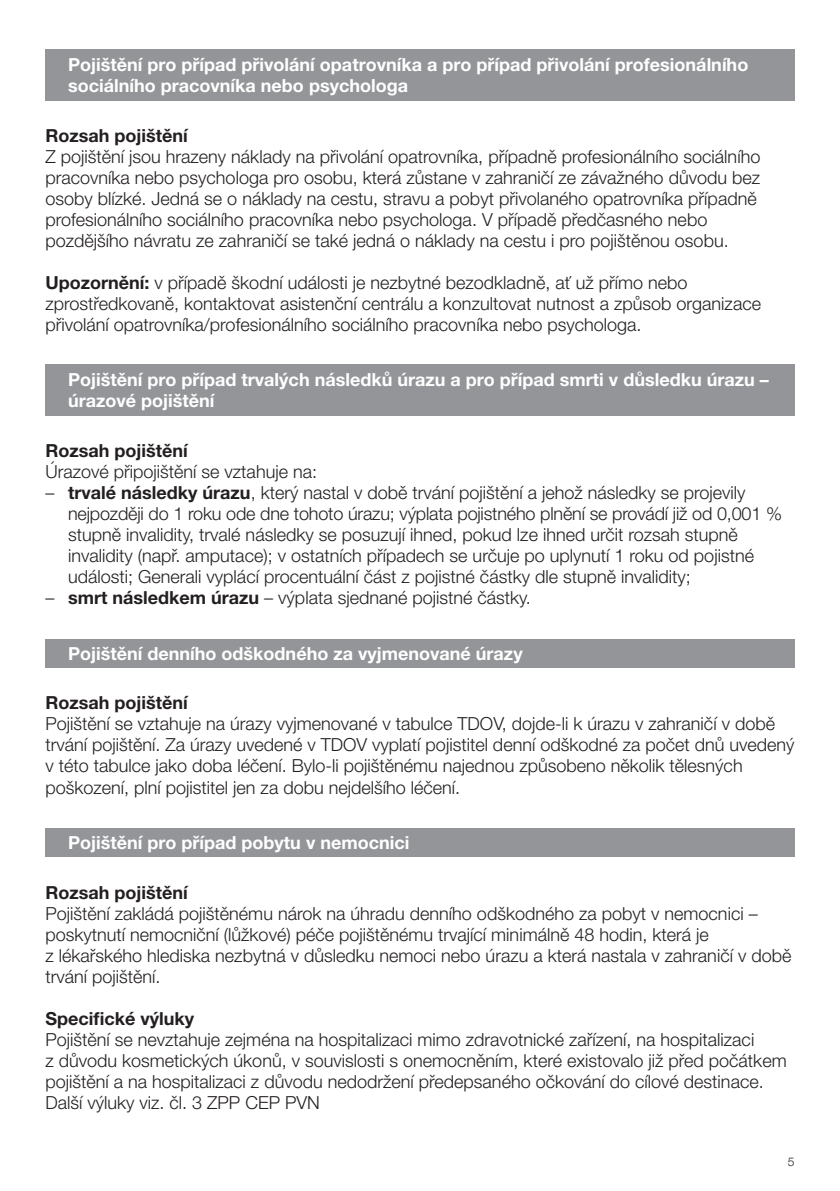
<style>
.page{position:relative;width:840px;height:1191px;background:#fff}
.page>*{position:absolute;margin:0;border:0;box-sizing:border-box;transform-origin:0 0}
.t1{font:300 18px/21px "Helvetica Neue LT Pro";color:#231f20}
.t2{font:700 18px/21px "Helvetica Neue LT Pro";color:#fff}
.t3{font:700 18px "Helvetica Neue LT Pro";color:#231f20}
.t4{font:300 12px "Helvetica Neue LT Pro";color:#231f20}
.s1{font-weight:700}
</style>
<div class="page">
<div style="left:45px;top:49px;width:749px;height:51px;background:#939598"></div>
<div style="left:45px;top:364px;width:749px;height:51px;background:#939598"></div>
<div style="left:45px;top:639px;width:749px;height:28px;background:#939598"></div>
<div style="left:45px;top:828px;width:749px;height:28px;background:#939598"></div>
<p class="t2" style="left:68px;top:53px;width:681px">Pojištění pro případ přivolání opatrovníka a pro případ přivolání profesionálního sociálního pracovníka nebo psychologa</p>
<p class="t3" style="left:45px;top:125px;width:144px">Rozsah pojištění</p>
<p class="t1" style="left:45px;top:146px;width:716px">Z pojištění jsou hrazeny náklady na přivolání opatrovníka, případně profesionálního sociálního pracovníka nebo psychologa pro osobu, která zůstane v zahraničí ze závažného důvodu bez osoby blízké. Jedná se o náklady na cestu, stravu a pobyt přivolaného opatrovníka případně profesionálního sociálního pracovníka nebo psychologa. V případě předčasného nebo pozdějšího návratu ze zahraničí se také jedná o náklady na cestu i pro pojištěnou osobu.</p>
<p class="t1" style="left:45px;top:272px;width:716px"><span class="s1">Upozornění:</span> v případě škodní události je nezbytné bezodkladně, ať už přímo nebo zprostředkovaně, kontaktovat asistenční centrálu a konzultovat nutnost a způsob organizace přivolání opatrovníka/profesionálního sociálního pracovníka nebo psychologa.</p>
<p class="t2" style="left:68px;top:368px;width:701px">Pojištění pro případ trvalých následků úrazu a pro případ smrti v důsledku úrazu – úrazové pojištění</p>
<p class="t3" style="left:45px;top:440px;width:144px">Rozsah pojištění</p>
<p class="t1" style="left:45px;top:461px;width:273px">Úrazové připojištění se vztahuje na:</p>
<p class="t1" style="left:68px;top:482px;width:715px;text-indent:-23px">– <span class="s1">trvalé následky úrazu</span>, který nastal v době trvání pojištění a jehož následky se projevily nejpozději do 1 roku ode dne tohoto úrazu; výplata pojistného plnění se provádí již od 0,001 % stupně invalidity, trvalé následky se posuzují ihned, pokud lze ihned určit rozsah stupně invalidity (např. amputace); v ostatních případech se určuje po uplynutí 1 roku od pojistné události; Generali vyplácí procentuální část z pojistné částky dle stupně invalidity;</p>
<p class="t1" style="left:45px;top:587px;width:487px">– <span class="s1">smrt následkem úrazu</span> – výplata sjednané pojistné částky.</p>
<p class="t2" style="left:68px;top:642px;width:456px">Pojištění denního odškodného za vyjmenované úrazy</p>
<p class="t3" style="left:45px;top:692px;width:144px">Rozsah pojištění</p>
<p class="t1" style="left:45px;top:713px;width:750px">Pojištění se vztahuje na úrazy vyjmenované v tabulce TDOV, dojde-li k úrazu v zahraničí v době trvání pojištění. Za úrazy uvedené v TDOV vyplatí pojistitel denní odškodné za počet dnů uvedený v této tabulce jako doba léčení. Bylo-li pojištěnému najednou způsobeno několik tělesných poškození, plní pojistitel jen za dobu nejdelšího léčení.</p>
<p class="t2" style="left:68px;top:831px;width:342px">Pojištění pro případ pobytu v nemocnici</p>
<p class="t3" style="left:45px;top:881px;width:144px">Rozsah pojištění</p>
<p class="t1" style="left:45px;top:902px;width:747px">Pojištění zakládá pojištěnému nárok na úhradu denního odškodného za pobyt v nemocnici – poskytnutí nemocniční (lůžkové) péče pojištěnému trvající minimálně 48 hodin, která je<br>z lékařského hlediska nezbytná v důsledku nemoci nebo úrazu a která nastala v zahraničí v době trvání pojištění.</p>
<p class="t3" style="left:45px;top:1007px;width:150px">Specifické výluky</p>
<p class="t1" style="left:45px;top:1028px;width:742px">Pojištění se nevztahuje zejména na hospitalizaci mimo zdravotnické zařízení, na hospitalizaci<br>z důvodu kosmetických úkonů, v souvislosti s onemocněním, které existovalo již před počátkem pojištění a na hospitalizaci z důvodu nedodržení předepsaného očkování do cílové destinace.<br>Další výluky viz. čl. 3 ZPP CEP PVN</p>
<p class="t4" style="left:787px;top:1154px;width:8px">5</p>
</div>
